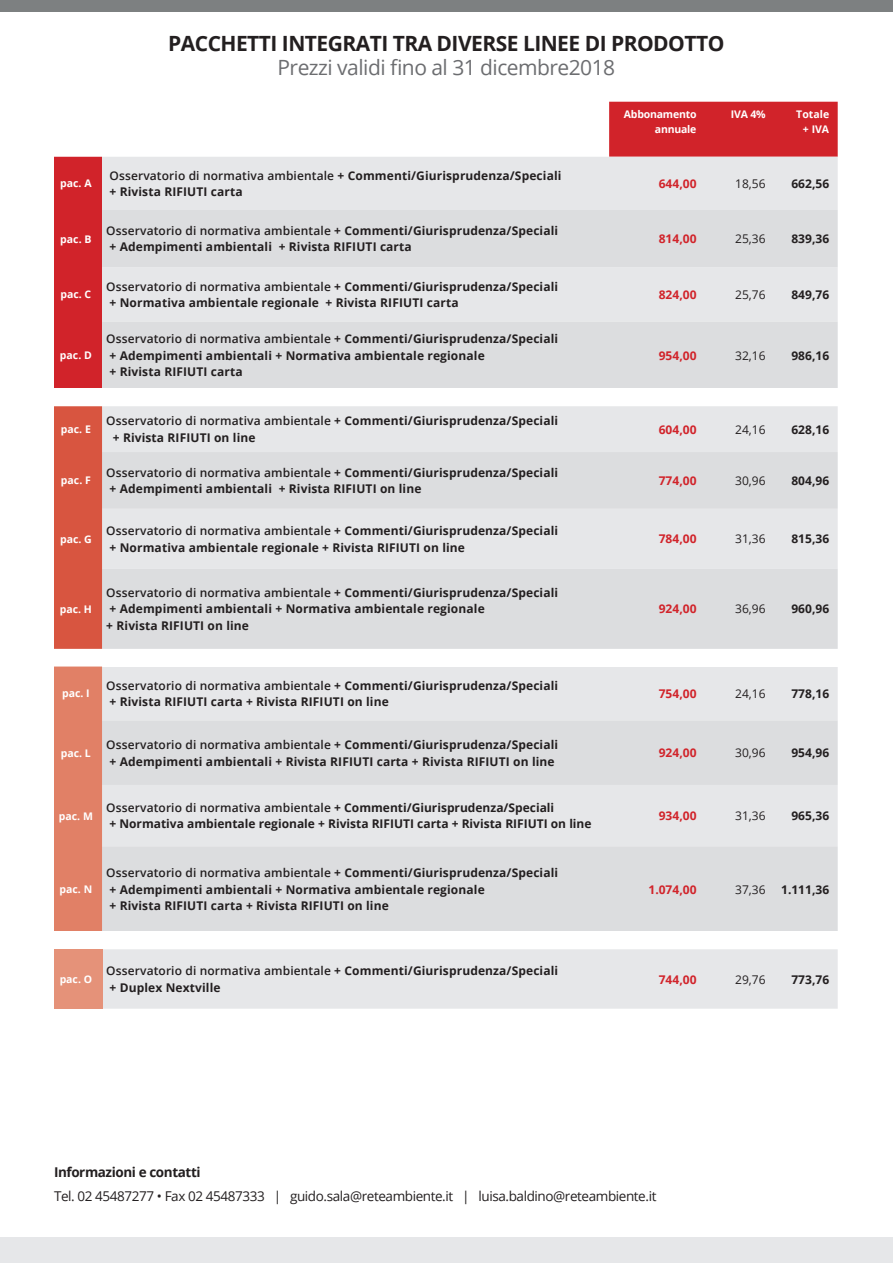
<style>
.page{position:relative;width:893px;height:1263px;background:#fff}
.page>*{position:absolute;margin:0;border:0;box-sizing:border-box;transform-origin:0 0}
.t1{font:700 21px "Open Sans";letter-spacing:-.025em;color:#231f20}
.t2{font:21px "Open Sans";letter-spacing:-.025em;color:#6c6d70}
.t3{font:13.5px "Open Sans";letter-spacing:-.03em;color:#231f20}
.t4{font:700 13.5px "Open Sans";letter-spacing:-.03em;color:#231f20}
.t5{font:700 12px/16.5px "Open Sans";letter-spacing:.01em;color:#231f20}
.t6{font:700 12px "Open Sans";color:#d1232a}
.t7{font:12px "Open Sans";color:#231f20}
.t8{font:700 10.5px/15px "Open Sans";color:#fff;text-align:right}
.t9{font:700 10.5px/15px "Open Sans";letter-spacing:-.02em;color:#fff;text-align:right}
.s1{font-weight:600}
</style>
<div class="page">
<div style="left:0;top:1237px;width:893px;height:26px;background:#e6e7e9"></div>
<div style="left:609px;top:102px;width:229px;height:55px;background:#d1232a"></div>
<div style="left:54px;top:157px;width:48px;height:231px;background:#d1232a"></div>
<div style="left:102px;top:157px;width:736px;height:852px;background:#e6e7e9"></div>
<svg style="left:102px;top:210px;width:736px;height:722px;background:#e0e1e3"></svg>
<div style="left:54px;top:389px;width:784px;height:17px;background:#fff"></div>
<div style="left:54px;top:406px;width:48px;height:243px;background:#d85540"></div>
<div style="left:54px;top:649px;width:784px;height:17px;background:#fff"></div>
<div style="left:54px;top:666px;width:48px;height:265px;background:#e18066"></div>
<div style="left:54px;top:932px;width:784px;height:17px;background:#fff"></div>
<div style="left:54px;top:949px;width:48px;height:60px;background:#e59279"></div>
<div style="left:0;top:0;width:893px;height:12px;background:#7d8081"></div>
<h1 class="t1" style="left:168px;top:29px;width:558px">PACCHETTI INTEGRATI TRA DIVERSE LINEE DI PRODOTTO</h1>
<h1 class="t2" style="left:278px;top:53px;width:339px">Prezzi validi fino al 31 dicembre2018</h1>
<p class="t9" style="left:624px;top:107px;width:74px">Abbonamento annuale</p>
<p class="t8" style="left:731px;top:107px;width:36px">IVA 4%</p>
<p class="t8" style="left:796px;top:107px;width:34px">Totale + IVA</p>
<p class="t8" style="left:60px;top:176px;width:33px">pac. A</p>
<p class="t5" style="left:110px;top:167px;width:453px"><span class="s1">Osservatorio di normativa ambientale</span> + Commenti/Giurisprudenza/Speciali + Rivista RIFIUTI carta</p>
<p class="t6" style="left:659px;top:175px;width:39px">644,00</p>
<p class="t7" style="left:735px;top:175px;width:32px">18,56</p>
<p class="t5" style="left:791px;top:175px;width:39px">662,56</p>
<p class="t8" style="left:60px;top:231px;width:33px">pac. B</p>
<p class="t5" style="left:106px;top:222px;width:453px"><span class="s1">Osservatorio di normativa ambientale</span> + Commenti/Giurisprudenza/Speciali + Adempimenti ambientali + Rivista RIFIUTI carta</p>
<p class="t6" style="left:659px;top:230px;width:39px">814,00</p>
<p class="t7" style="left:735px;top:231px;width:32px">25,36</p>
<p class="t5" style="left:791px;top:230px;width:39px">839,36</p>
<p class="t8" style="left:60px;top:287px;width:32px">pac. C</p>
<p class="t5" style="left:106px;top:278px;width:453px"><span class="s1">Osservatorio di normativa ambientale</span> + Commenti/Giurisprudenza/Speciali + Normativa ambientale regionale + Rivista RIFIUTI carta</p>
<p class="t6" style="left:659px;top:286px;width:39px">824,00</p>
<p class="t7" style="left:735px;top:286px;width:32px">25,76</p>
<p class="t5" style="left:791px;top:286px;width:39px">849,76</p>
<p class="t8" style="left:60px;top:347px;width:33px">pac. D</p>
<p class="t5" style="left:106px;top:330px;width:453px"><span class="s1">Osservatorio di normativa ambientale</span> + Commenti/Giurisprudenza/Speciali + Adempimenti ambientali + Normativa ambientale regionale<br>+ Rivista RIFIUTI carta</p>
<p class="t6" style="left:659px;top:347px;width:39px">954,00</p>
<p class="t7" style="left:735px;top:347px;width:32px">32,16</p>
<p class="t5" style="left:791px;top:347px;width:39px">986,16</p>
<p class="t8" style="left:61px;top:422px;width:31px">pac. E</p>
<p class="t5" style="left:113px;top:413px;width:447px;text-indent:-6px"><span class="s1">Osservatorio di normativa ambientale</span> + Commenti/Giurisprudenza/Speciali + Rivista RIFIUTI on line</p>
<p class="t6" style="left:659px;top:421px;width:39px">604,00</p>
<p class="t7" style="left:735px;top:421px;width:32px">24,16</p>
<p class="t5" style="left:791px;top:421px;width:39px">628,16</p>
<p class="t8" style="left:61px;top:473px;width:31px">pac. F</p>
<p class="t5" style="left:106px;top:464px;width:453px"><span class="s1">Osservatorio di normativa ambientale</span> + Commenti/Giurisprudenza/Speciali + Adempimenti ambientali + Rivista RIFIUTI on line</p>
<p class="t6" style="left:659px;top:472px;width:39px">774,00</p>
<p class="t7" style="left:735px;top:472px;width:32px">30,96</p>
<p class="t5" style="left:791px;top:472px;width:39px">804,96</p>
<p class="t8" style="left:60px;top:531px;width:33px">pac. G</p>
<p class="t5" style="left:106px;top:522px;width:453px"><span class="s1">Osservatorio di normativa ambientale</span> + Commenti/Giurisprudenza/Speciali + Normativa ambientale regionale + Rivista RIFIUTI on line</p>
<p class="t6" style="left:659px;top:530px;width:39px">784,00</p>
<p class="t7" style="left:735px;top:531px;width:32px">31,36</p>
<p class="t5" style="left:791px;top:530px;width:39px">815,36</p>
<p class="t8" style="left:60px;top:601px;width:34px">pac. H</p>
<p class="t5" style="left:106px;top:584px;width:453px"><span class="s1">Osservatorio di normativa ambientale</span> + Commenti/Giurisprudenza/Speciali + Adempimenti ambientali + Normativa ambientale regionale<br>+ Rivista RIFIUTI on line</p>
<p class="t6" style="left:659px;top:600px;width:39px">924,00</p>
<p class="t7" style="left:735px;top:601px;width:32px">36,96</p>
<p class="t5" style="left:791px;top:600px;width:39px">960,96</p>
<p class="t8" style="left:62px;top:686px;width:29px">pac. I</p>
<p class="t5" style="left:106px;top:677px;width:453px"><span class="s1">Osservatorio di normativa ambientale</span> + Commenti/Giurisprudenza/Speciali + Rivista RIFIUTI carta + Rivista RIFIUTI on line</p>
<p class="t6" style="left:659px;top:685px;width:39px">754,00</p>
<p class="t7" style="left:735px;top:685px;width:32px">24,16</p>
<p class="t5" style="left:791px;top:685px;width:39px">778,16</p>
<p class="t8" style="left:61px;top:745px;width:32px">pac. L</p>
<p class="t5" style="left:106px;top:736px;width:453px"><span class="s1">Osservatorio di normativa ambientale</span> + Commenti/Giurisprudenza/Speciali + Adempimenti ambientali + Rivista RIFIUTI carta + Rivista RIFIUTI on line</p>
<p class="t6" style="left:659px;top:744px;width:39px">924,00</p>
<p class="t7" style="left:735px;top:745px;width:32px">30,96</p>
<p class="t5" style="left:791px;top:744px;width:39px">954,96</p>
<p class="t8" style="left:59px;top:808px;width:36px">pac. M</p>
<p class="t5" style="left:106px;top:799px;width:487px"><span class="s1">Osservatorio di normativa ambientale</span> + Commenti/Giurisprudenza/Speciali<br>+ Normativa ambientale regionale + Rivista RIFIUTI carta + Rivista RIFIUTI on line</p>
<p class="t6" style="left:659px;top:807px;width:39px">934,00</p>
<p class="t7" style="left:735px;top:808px;width:32px">31,36</p>
<p class="t5" style="left:791px;top:807px;width:39px">965,36</p>
<p class="t8" style="left:60px;top:881px;width:34px">pac. N</p>
<p class="t5" style="left:106px;top:864px;width:453px"><span class="s1">Osservatorio di normativa ambientale</span> + Commenti/Giurisprudenza/Speciali + Adempimenti ambientali + Normativa ambientale regionale<br>+ Rivista RIFIUTI carta + Rivista RIFIUTI on line</p>
<p class="t6" style="left:648px;top:881px;width:50px">1.074,00</p>
<p class="t7" style="left:735px;top:881px;width:32px">37,36</p>
<p class="t5" style="left:781px;top:881px;width:50px">1.111,36</p>
<p class="t8" style="left:60px;top:971px;width:34px">pac. O</p>
<p class="t5" style="left:106px;top:962px;width:453px"><span class="s1">Osservatorio di normativa ambientale</span> + Commenti/Giurisprudenza/Speciali + Duplex Nextville</p>
<p class="t6" style="left:659px;top:971px;width:39px">744,00</p>
<p class="t7" style="left:735px;top:971px;width:32px">29,76</p>
<p class="t5" style="left:791px;top:971px;width:39px">773,76</p>
<p class="t4" style="left:54px;top:1162px;width:148px">Informazioni e contatti</p>
<p class="t3" style="left:54px;top:1186px;width:604px">Tel. 02 45487277 • Fax 02 45487333 | guido.sala@reteambiente.it | luisa.baldino@reteambiente.it</p>
</div>
